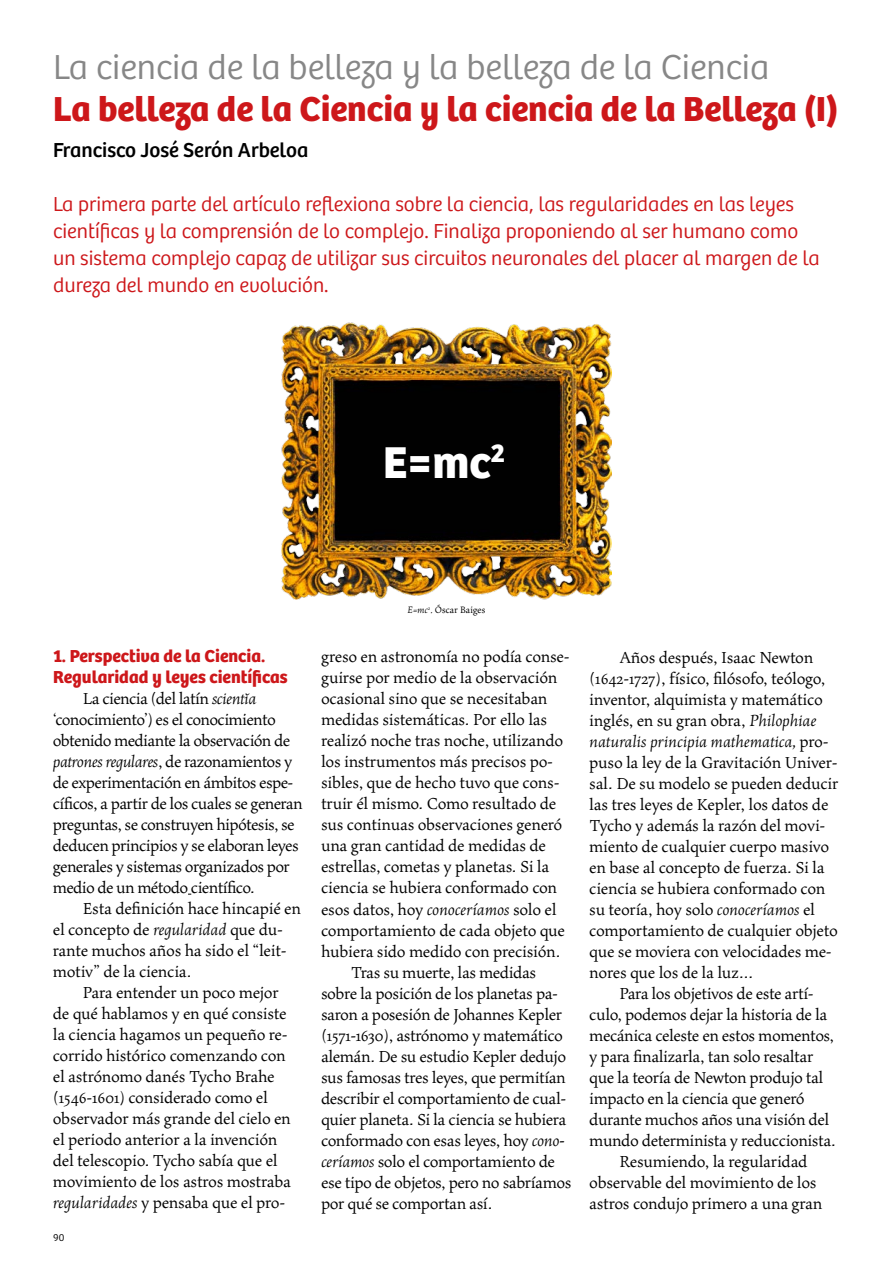
<style>
.page{position:relative;width:893px;height:1263px;background:#fff}
.page>*{position:absolute;margin:0;border:0;box-sizing:border-box;transform-origin:0 0}
.t1{font:700 46.2px "Bree";color:#fff}
.t2{font:700 36px "Bree";color:#cd171a}
.t3{font:300 36px "Bree";color:#878787}
.t4{font:300 21px/27px "Bree";color:#cd171a}
.t5{font:21px "Bree";color:#000}
.t6{font:18px/21px "Maiola Pro";color:#000}
.t7{font:18px/21px "Maiola Pro";letter-spacing:-.02em;color:#000}
.t8{font:700 18px/21px "Bree";color:#cd171a}
.t9{font:10.5px "Maiola Pro";color:#000}
.t10{font:300 10.5px "Bree";color:#000}
.s1{font-style:italic}
</style>
<div class="page">
<img style="left:282px;top:323px;width:329px;height:276px">
<h2 class="t3" style="left:53px;top:47px;width:718px">La ciencia de la belleza y la belleza de la Ciencia</h2>
<h2 class="t2" style="left:53px;top:87px;width:786px">La belleza de la Ciencia y la ciencia de la Belleza (I)</h2>
<p class="t5" style="left:53px;top:138px;width:257px">Francisco José Serón Arbeloa</p>
<p class="t4" style="left:53px;top:191px;width:768px">La primera parte del artículo reflexiona sobre la ciencia, las regularidades en las leyes científicas y la comprensión de lo complejo. Finaliza proponiendo al ser humano como un sistema complejo capaz de utilizar sus circuitos neuronales del placer al margen de la dureza del mundo en evolución.</p>
<h1 class="t1" style="left:383px;top:434px;width:123px">E=mc<sup>2</sup></h1>
<p class="t8" style="left:53px;top:646px;width:236px">1. Perspectiva de la Ciencia.<br>Regularidad y leyes científicas</p>
<p class="t7" style="left:53px;top:689px;width:251px;text-indent:30px">La ciencia (del latín <span class="s1">scientĭa </span>‘conocimiento’) es el conocimiento obtenido mediante la observación de <span class="s1">patrones regulares</span>, de razonamientos y de experimentación en ámbitos espe&shy;cíficos, a partir de los cuales se generan preguntas, se construyen hipótesis, se deducen principios y se elaboran leyes generales y sistemas organizados por medio de un método científico.</p>
<p class="t6" style="left:53px;top:899px;width:249px;text-indent:30px">Esta definición hace hincapié en el concepto de <span class="s1">regularidad</span> que du&shy;rante muchos años ha sido el “leit&shy;motiv” de la ciencia.</p>
<p class="t6" style="left:53px;top:983px;width:239px;text-indent:30px">Para entender un poco mejor de qué hablamos y en qué consiste la ciencia hagamos un pequeño re&shy;corrido histórico comenzando con el astrónomo danés Tycho Brahe (1546-1601) considerado como el observador más grande del cielo en el periodo anterior a la invención del telescopio. Tycho sabía que el movimiento de los astros mostraba <span class="s1">regularidades</span> y pensaba que el pro-</p>
<p class="t10" style="left:53px;top:1231px;width:13px">90</p>
<p class="t9" style="left:407px;top:604px;width:79px"><span class="s1">E=mc</span><sup>2</sup><span class="s1">.</span> Óscar Baiges</p>
<p class="t6" style="left:321px;top:647px;width:249px">greso en astronomía no podía conse-</p>
<p class="t6" style="left:321px;top:668px;width:238px">guirse por medio de la observación</p>
<p class="t6" style="left:321px;top:689px;width:228px">ocasional sino que se necesitaban</p>
<p class="t6" style="left:321px;top:710px;width:227px">medidas sistemáticas. Por ello las</p>
<p class="t6" style="left:321px;top:731px;width:243px">realizó noche tras noche, utilizando</p>
<p class="t6" style="left:321px;top:752px;width:233px">los instrumentos más precisos po-</p>
<p class="t6" style="left:321px;top:773px;width:239px">sibles, que de hecho tuvo que cons-</p>
<p class="t6" style="left:321px;top:794px;width:236px">truir él mismo. Como resultado de</p>
<p class="t6" style="left:321px;top:815px;width:242px">sus continuas observaciones generó</p>
<p class="t6" style="left:321px;top:836px;width:226px">una gran cantidad de medidas de</p>
<p class="t6" style="left:321px;top:857px;width:230px">estrellas, cometas y planetas. Si la</p>
<p class="t6" style="left:321px;top:878px;width:237px">ciencia se hubiera conformado con</p>
<p class="t6" style="left:321px;top:899px;width:237px">esos datos, hoy <span class="s1">conoceríamos</span> solo el</p>
<p class="t6" style="left:321px;top:920px;width:245px">comportamiento de cada objeto que</p>
<p class="t6" style="left:321px;top:941px;width:241px">hubiera sido medido con precisión.</p>
<p class="t6" style="left:351px;top:962px;width:187px">Tras su muerte, las medidas</p>
<p class="t6" style="left:321px;top:983px;width:238px">sobre la posición de los planetas pa-</p>
<p class="t6" style="left:321px;top:1004px;width:242px">saron a posesión de Johannes Kepler</p>
<p class="t6" style="left:321px;top:1025px;width:243px">(1571-1630), astrónomo y matemático</p>
<p class="t6" style="left:321px;top:1046px;width:246px">alemán. De su estudio Kepler dedujo</p>
<p class="t6" style="left:321px;top:1067px;width:246px">sus famosas tres leyes, que permitían</p>
<p class="t6" style="left:321px;top:1088px;width:246px">describir el comportamiento de cual-</p>
<p class="t6" style="left:321px;top:1109px;width:246px">quier planeta. Si la ciencia se hubiera</p>
<p class="t6" style="left:321px;top:1130px;width:245px">conformado con esas leyes, hoy <span class="s1">cono-</span></p>
<p class="t6" style="left:321px;top:1151px;width:235px"><span class="s1">ceríamos</span> solo el comportamiento de</p>
<p class="t6" style="left:321px;top:1172px;width:252px">ese tipo de objetos, pero no sabríamos</p>
<p class="t6" style="left:321px;top:1193px;width:172px">por qué se comportan así.</p>
<p class="t6" style="left:590px;top:647px;width:251px;text-indent:30px">Años después, Isaac Newton (1642-1727), físico, filósofo, teólogo, inventor, alquimista y matemático inglés, en su gran obra, <span class="s1">Philophiae naturalis principia mathematica,</span> pro&shy;puso la ley de la Gravitación Univer&shy;sal. De su modelo se pueden deducir las tres leyes de Kepler, los datos de Tycho y además la razón del movi&shy;miento de cualquier cuerpo masivo en base al concepto de fuerza. Si la ciencia se hubiera conformado con su teoría, hoy solo <span class="s1">conoceríamos</span> el comportamiento de cualquier objeto que se moviera con velocidades me&shy;nores que los de la luz...</p>
<p class="t6" style="left:619px;top:983px;width:195px">Para los objetivos de este artí-</p>
<p class="t6" style="left:590px;top:1004px;width:239px">culo, podemos dejar la historia de la</p>
<p class="t6" style="left:590px;top:1025px;width:246px">mecánica celeste en estos momentos,</p>
<p class="t6" style="left:590px;top:1046px;width:225px">y para finalizarla, tan solo resaltar</p>
<p class="t6" style="left:590px;top:1067px;width:235px">que la teoría de Newton produjo tal</p>
<p class="t6" style="left:590px;top:1088px;width:217px">impacto en la ciencia que generó</p>
<p class="t6" style="left:590px;top:1109px;width:241px">durante muchos años una visión del</p>
<p class="t6" style="left:590px;top:1130px;width:248px">mundo determinista y reduccionista.</p>
<p class="t6" style="left:619px;top:1151px;width:190px">Resumiendo, la regularidad</p>
<p class="t6" style="left:590px;top:1172px;width:229px">observable del movimiento de los</p>
<p class="t6" style="left:590px;top:1193px;width:234px">astros condujo primero a una gran</p>
</div>
